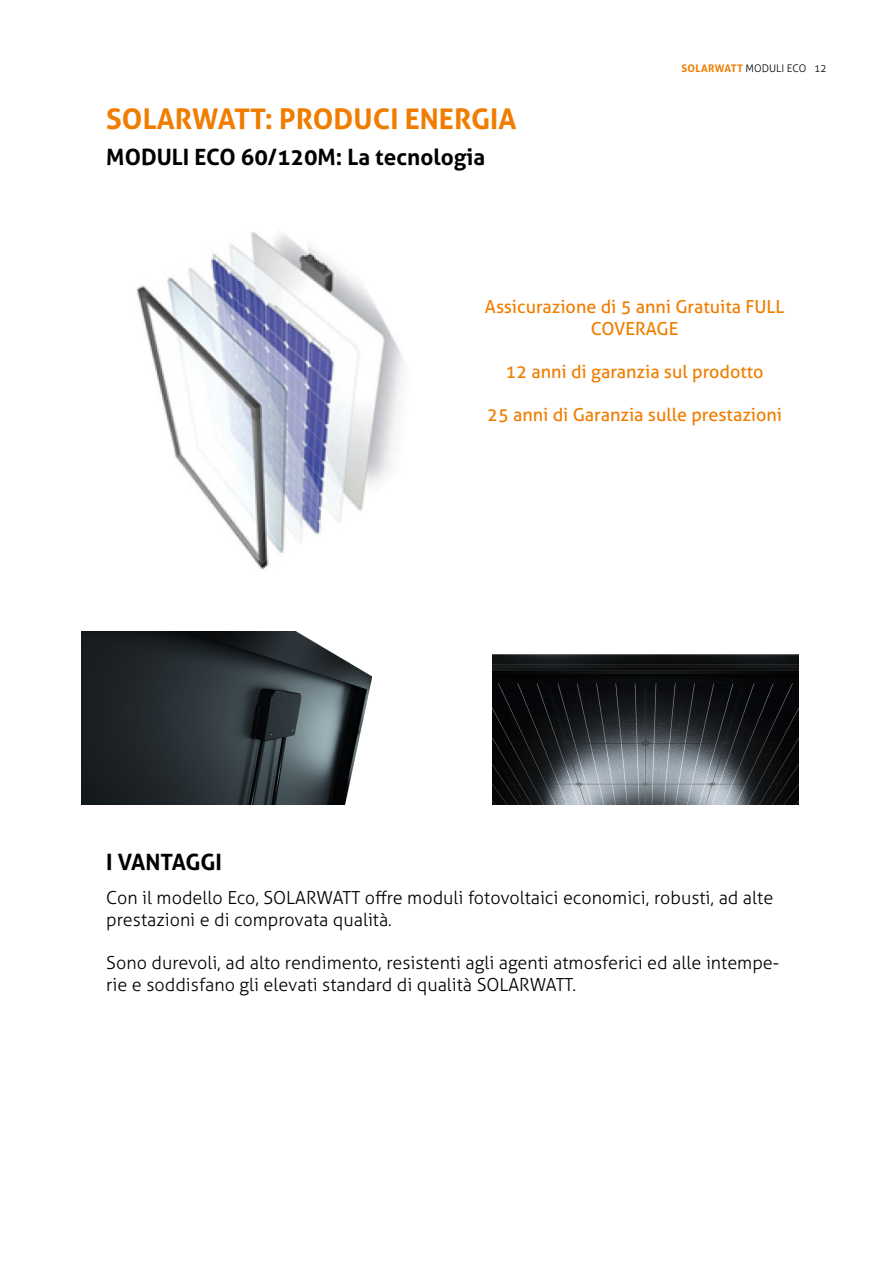
<style>
.page{position:relative;width:893px;height:1263px;background:#fff}
.page>*{position:absolute;margin:0;border:0;box-sizing:border-box;transform-origin:0 0}
.t1{font:700 28.5px "Aller";color:#f07d00}
.t2{font:700 22.5px "Aller";color:#000}
.t3{font:300 18px/21.6px "Aller";color:#000}
.t4{font:18px/21.6px "Aller";color:#f07d00;text-align:center}
.t5{font:300 10.5px "Aller";color:#000}
.s1{font-weight:700;color:#ef7d00}
</style>
<div class="page">
<img style="left:82px;top:631px;width:291px;height:173px">
<img style="left:492px;top:654px;width:307px;height:150px">
<img style="left:136px;top:232px;width:269px;height:338px">
<h1 class="t1" style="left:106px;top:102px;width:412px">SOLARWATT: PRODUCI ENERGIA</h1>
<p class="t2" style="left:106px;top:144px;width:380px">MODULI ECO 60/120M: La tecnologia</p>
<p class="t5" style="left:681px;top:61px;width:147px"><span class="s1">SOLARWATT</span> MODULI ECO 12</p>
<p class="t2" style="left:106px;top:848px;width:117px">I VANTAGGI</p>
<p class="t4" style="left:485px;top:296px;width:301px">Assicurazione di 5 anni Gratuita FULL<br>COVERAGE</p>
<p class="t4" style="left:506px;top:361px;width:260px">12 anni di garanzia sul prodotto</p>
<p class="t4" style="left:487px;top:404px;width:296px">25 anni di Garanzia sulle prestazioni</p>
<p class="t3" style="left:106px;top:887px;width:668px">Con il modello Eco, SOLARWATT offre moduli fotovoltaici economici, robusti, ad alte prestazioni e di comprovata qualità.</p>
<p class="t3" style="left:106px;top:952px;width:674px">Sono durevoli, ad alto rendimento, resistenti agli agenti atmosferici ed alle intempe&shy;rie e soddisfano gli elevati standard di qualità SOLARWATT.</p>
</div>
